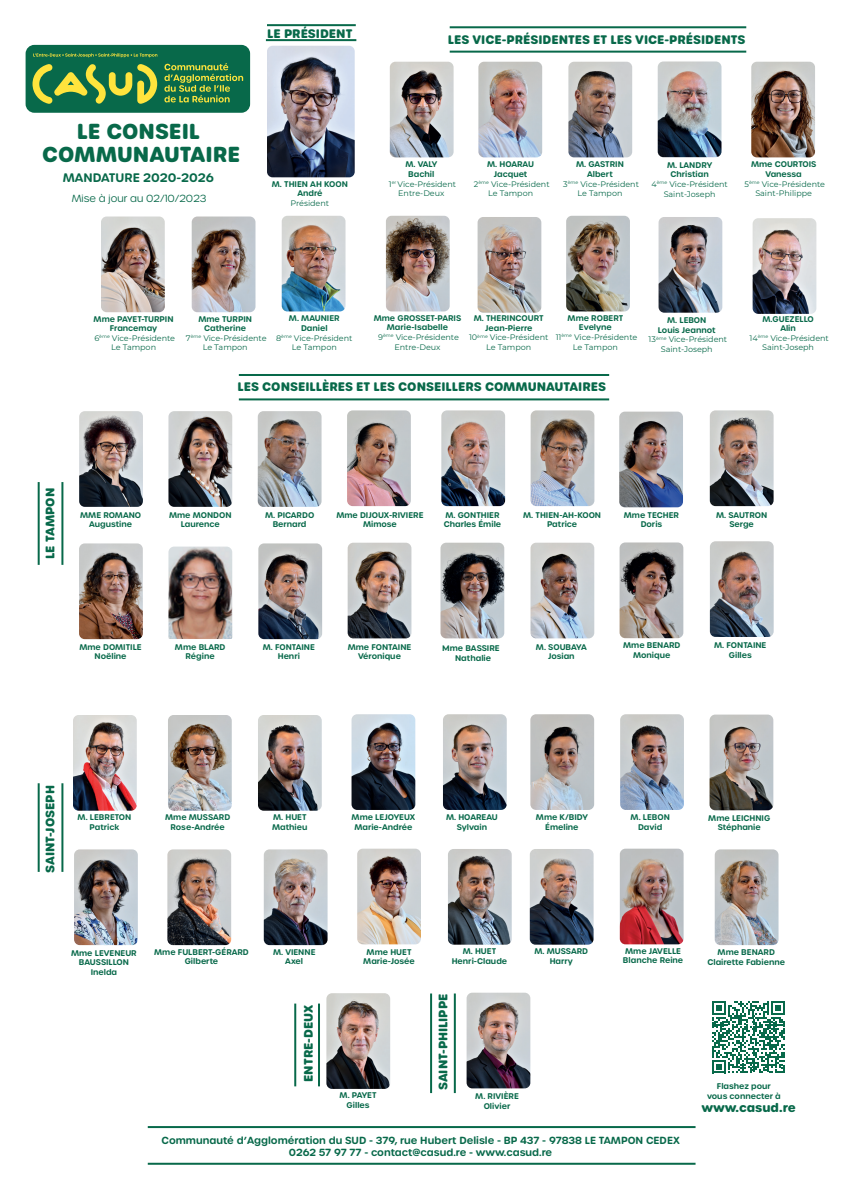
<style>
.page{position:relative;width:842px;height:1191px;background:#fff}
.page>*{position:absolute;margin:0;border:0;box-sizing:border-box;transform-origin:0 0}
.t1{font:700 21px/23px "Urbane Rounded";color:#08694a;text-align:center}
.t2{font:700 12px "Urbane Rounded";color:#08694a}
.t3{font:600 12px "Urbane Rounded";color:#08694a}
.t4{font:600 10px/12px "Urbane Rounded";color:#08694a;text-align:center}
.t5{font:300 10px "Urbane Rounded";color:#08694a}
.t6{font:600 8px/9.6px "Urbane Rounded";color:#08694a;text-align:center}
.t7{font:8px/9.6px "Montserrat";color:#08694a;text-align:center}
.s1{font-family:"Montserrat";font-weight:700}
</style>
<div class="page">
<hr style="left:148px;top:1126px;width:547px;height:2px;background:#08694a">
<hr style="left:148px;top:1162px;width:547px;height:2px;background:#08694a">
<hr style="left:239px;top:374px;width:370px;height:2px;background:#08694a">
<hr style="left:38px;top:482px;width:2px;height:83px;background:#08694a">
<hr style="left:38px;top:783px;width:2px;height:89px;background:#08694a">
<hr style="left:294px;top:1003px;width:2px;height:83px;background:#08694a">
<hr style="left:430px;top:993px;width:2px;height:100px;background:#08694a">
<hr style="left:61px;top:482px;width:2px;height:83px;background:#08694a">
<hr style="left:61px;top:783px;width:2px;height:89px;background:#08694a">
<hr style="left:318px;top:1003px;width:2px;height:83px;background:#08694a">
<hr style="left:454px;top:993px;width:2px;height:100px;background:#08694a">
<hr style="left:239px;top:398px;width:370px;height:2px;background:#08694a">
<img style="left:658px;top:61px;width:63px;height:96px">
<img style="left:478px;top:217px;width:63px;height:96px">
<img style="left:619px;top:411px;width:64px;height:96px">
<img style="left:620px;top:714px;width:64px;height:96px">
<img style="left:619px;top:542px;width:64px;height:96px">
<img style="left:753px;top:218px;width:63px;height:96px">
<img style="left:282px;top:216px;width:63px;height:95px">
<img style="left:347px;top:410px;width:64px;height:96px">
<img style="left:351px;top:714px;width:64px;height:96px">
<img style="left:348px;top:542px;width:63px;height:96px">
<img style="left:357px;top:848px;width:64px;height:96px">
<img style="left:390px;top:62px;width:64px;height:95px">
<img style="left:101px;top:216px;width:64px;height:96px">
<img style="left:566px;top:216px;width:64px;height:95px">
<img style="left:568px;top:62px;width:64px;height:95px">
<img style="left:751px;top:62px;width:64px;height:95px">
<img style="left:478px;top:62px;width:64px;height:95px">
<img style="left:386px;top:216px;width:64px;height:95px">
<img style="left:192px;top:216px;width:63px;height:96px">
<img style="left:530px;top:849px;width:64px;height:95px">
<hr style="left:450px;top:26px;width:296px;height:2px;background:#08694a">
<hr style="left:450px;top:51px;width:296px;height:2px;background:#08694a">
<img style="left:467px;top:992px;width:63px;height:96px">
<img style="left:79px;top:411px;width:64px;height:96px">
<img style="left:79px;top:543px;width:64px;height:96px">
<img style="left:710px;top:410px;width:64px;height:96px">
<img style="left:710px;top:541px;width:64px;height:96px">
<img style="left:531px;top:410px;width:63px;height:96px">
<img style="left:530px;top:542px;width:64px;height:96px">
<img style="left:258px;top:411px;width:64px;height:96px">
<img style="left:258px;top:543px;width:64px;height:96px">
<img style="left:441px;top:410px;width:64px;height:96px">
<img style="left:440px;top:542px;width:64px;height:96px">
<img style="left:168px;top:411px;width:64px;height:96px">
<img style="left:168px;top:546px;width:64px;height:93px">
<img style="left:530px;top:714px;width:64px;height:96px">
<img style="left:73px;top:715px;width:64px;height:95px">
<img style="left:74px;top:849px;width:64px;height:96px">
<img style="left:709px;top:714px;width:64px;height:96px">
<img style="left:715px;top:849px;width:63px;height:96px">
<img style="left:258px;top:715px;width:64px;height:95px">
<img style="left:264px;top:849px;width:64px;height:96px">
<img style="left:443px;top:714px;width:64px;height:96px">
<img style="left:658px;top:217px;width:64px;height:96px">
<img style="left:168px;top:715px;width:64px;height:95px">
<img style="left:167px;top:849px;width:64px;height:96px">
<img style="left:620px;top:848px;width:64px;height:96px">
<img style="left:448px;top:849px;width:64px;height:95px">
<img style="left:326px;top:993px;width:64px;height:96px">
<svg style="left:712px;top:1001px;width:73px;height:72px"></svg>
<img style="left:267px;top:46px;width:88px;height:131px">
<hr style="left:267px;top:24px;width:89px;height:2px;background:#08694a">
<hr style="left:266px;top:39px;width:90px;height:2px;background:#08694a">
<div style="left:26px;top:45px;width:224px;height:68px;background:#08694a;border-radius:9px"></div>
<svg style="left:33px;top:64px;width:124px;height:40px"></svg>
<svg style="left:164px;top:63px;width:79px;height:39px"></svg>
<svg style="left:33px;top:53px;width:124px;height:4px"></svg>
<h2 class="t2" style="left:267px;top:25px;width:87px">LE PRÉSIDENT</h2>
<h1 class="t1" style="left:42px;top:120px;width:199px">LE CONSEIL<br>COMMUNAUTAIRE</h1>
<p class="t5" style="left:72px;top:192px;width:136px">Mise à jour au 02/10/2023</p>
<h2 class="t3" style="left:63px;top:169px;width:153px">MANDATURE 2020-2026</h2>
<p class="t6" style="left:272px;top:179px;width:78px">M. THIEN AH KOON<br>André</p>
<p class="t7" style="left:291px;top:198px;width:40px">Président</p>
<h2 class="t2" style="left:448px;top:31px;width:299px">LES VICE-PRÉSIDENTES ET LES VICE-PRÉSIDENTS</h2>
<p class="t6" style="left:405px;top:160px;width:33px">M. VALY<br>Bachil</p>
<p class="t7" style="left:389px;top:179px;width:69px">1<sup>er</sup> Vice-Président<br>Entre-Deux</p>
<p class="t6" style="left:487px;top:160px;width:48px">M. HOARAU<br>Jacquet</p>
<p class="t7" style="left:474px;top:179px;width:77px">2<sup>ème</sup> Vice-Président<br>Le Tampon</p>
<p class="t6" style="left:576px;top:160px;width:49px">M. GASTRIN<br>Albert</p>
<p class="t7" style="left:563px;top:179px;width:77px">3<sup>ème</sup> Vice-Président<br>Le Tampon</p>
<p class="t6" style="left:667px;top:160px;width:47px">M. LANDRY<br>Christian</p>
<p class="t7" style="left:651px;top:179px;width:78px">4<sup>ème</sup> Vice-Président<br>Saint-Joseph</p>
<p class="t6" style="left:751px;top:160px;width:67px">Mme COURTOIS<br>Vanessa</p>
<p class="t7" style="left:745px;top:179px;width:82px">5<sup>ème</sup> Vice-Présidente<br>Saint-Philippe</p>
<p class="t6" style="left:94px;top:314px;width:81px">Mme PAYET-TURPIN<br>Francemay</p>
<p class="t7" style="left:94px;top:333px;width:82px">6<sup>ème</sup> Vice-Présidente<br>Le Tampon</p>
<p class="t6" style="left:198px;top:314px;width:55px">Mme TURPIN<br>Catherine</p>
<p class="t7" style="left:186px;top:333px;width:82px">7<sup>ème</sup> Vice-Présidente<br>Le Tampon</p>
<p class="t6" style="left:289px;top:314px;width:52px">M. MAUNIER<br>Daniel</p>
<p class="t7" style="left:276px;top:333px;width:78px">8<sup>ème</sup> Vice-Président<br>Le Tampon</p>
<p class="t6" style="left:374px;top:313px;width:89px">Mme GROSSET-PARIS<br>Marie-Isabelle</p>
<p class="t7" style="left:378px;top:332px;width:82px">9<sup>ème</sup> Vice-Présidente<br>Entre-Deux</p>
<p class="t6" style="left:568px;top:313px;width:57px">Mme ROBERT<br>Evelyne</p>
<p class="t7" style="left:556px;top:332px;width:83px">11<sup>ème</sup> Vice-Présidente<br>Le Tampon</p>
<p class="t6" style="left:474px;top:313px;width:71px">M. THERINCOURT<br>Jean-Pierre</p>
<p class="t7" style="left:469px;top:332px;width:81px">10<sup>ème</sup> Vice-Président<br>Le Tampon</p>
<p class="t6" style="left:658px;top:315px;width:59px">M. LEBON<br>Louis Jeannot</p>
<p class="t7" style="left:649px;top:334px;width:80px">13<sup>ème</sup> Vice-Président<br>Saint-Joseph</p>
<p class="t6" style="left:762px;top:314px;width:53px">M.GUEZELLO<br>Alin</p>
<p class="t7" style="left:749px;top:333px;width:81px">14<sup>ème</sup> Vice-Président<br>Saint-Joseph</p>
<h2 class="t2" style="left:237px;top:378px;width:370px">LES CONSEILLÈRES ET LES CONSEILLERS COMMUNAUTAIRES</h2>
<h2 class="t2" style="left:42px;top:559px;width:72px;rotate:-90deg">LE TAMPON</h2>
<p class="t6" style="left:80px;top:510px;width:63px">MME ROMANO<br>Augustine</p>
<p class="t6" style="left:169px;top:510px;width:64px">Mme MONDON<br>Laurence</p>
<p class="t6" style="left:265px;top:510px;width:51px">M. PICARDO<br>Bernard</p>
<p class="t6" style="left:336px;top:510px;width:89px">Mme DIJOUX-RIVIERE<br>Mimose</p>
<p class="t6" style="left:444px;top:510px;width:59px;text-align:left">M. GONTHIER<br>Charles Émile</p>
<p class="t6" style="left:523px;top:510px;width:79px">M. THIEN-AH-KOON<br>Patrice</p>
<p class="t6" style="left:624px;top:510px;width:57px">Mme TECHER<br>Doris</p>
<p class="t6" style="left:79px;top:642px;width:64px">Mme DOMITILE<br>Noëline</p>
<p class="t6" style="left:175px;top:642px;width:52px">Mme BLARD<br>Régine</p>
<p class="t6" style="left:263px;top:642px;width:54px">M. FONTAINE<br>Henri</p>
<p class="t6" style="left:348px;top:642px;width:65px">Mme FONTAINE<br>Véronique</p>
<p class="t6" style="left:442px;top:644px;width:59px"><span class="s1">M</span>me BASSIRE<br>Nathalie</p>
<p class="t6" style="left:536px;top:642px;width:52px">M. SOUBAYA<br>Josian</p>
<p class="t6" style="left:623px;top:640px;width:59px">Mme BENARD<br>Monique</p>
<p class="t6" style="left:716px;top:510px;width:53px">M. SAUTRON<br>Serge</p>
<p class="t6" style="left:714px;top:640px;width:54px">M. FONTAINE<br>Gilles</p>
<h2 class="t2" style="left:42px;top:873px;width:89px;rotate:-90deg">SAINT-JOSEPH</h2>
<p class="t6" style="left:78px;top:812px;width:55px">M. LEBRETON<br>Patrick</p>
<p class="t6" style="left:165px;top:812px;width:67px">Mme MUSSARD<br>Rose-Andrée</p>
<p class="t6" style="left:272px;top:812px;width:37px;text-align:left">M. HUET<br>Mathieu</p>
<p class="t6" style="left:352px;top:812px;width:65px">Mme LEJOYEUX<br>Marie-Andrée</p>
<p class="t6" style="left:446px;top:812px;width:53px">M. HOAREAU<br>Sylvain</p>
<p class="t6" style="left:631px;top:812px;width:41px">M. LEBON<br>David</p>
<p class="t6" style="left:708px;top:813px;width:64px">Mme LEICHNIG<br>Stéphanie</p>
<p class="t6" style="left:536px;top:812px;width:53px">Mme K/BIDY<br>Émeline</p>
<p class="t6" style="left:71px;top:948px;width:67px">Mme LEVENEUR<br>BAUSSILLON<br>Inelda</p>
<p class="t6" style="left:154px;top:947px;width:96px">Mme FULBERT-GÉRARD<br>Gilberte</p>
<p class="t6" style="left:273px;top:947px;width:44px">M. VIENNE<br>Axel</p>
<h2 class="t2" style="left:300px;top:1082px;width:78px;rotate:-90deg">ENTRE-DEUX</h2>
<p class="t6" style="left:363px;top:947px;width:53px">Mme HUET<br>Marie-Josée</p>
<p class="t6" style="left:340px;top:1090px;width:38px">M. PAYET<br>Gilles</p>
<p class="t6" style="left:452px;top:946px;width:57px">M. HUET<br>Henri-Claude</p>
<h2 class="t2" style="left:435px;top:1090px;width:98px;rotate:-90deg">SAINT-PHILIPPE</h2>
<p class="t6" style="left:475px;top:1091px;width:45px">M. RIVIÈRE<br>Olivier</p>
<p class="t6" style="left:534px;top:946px;width:55px">M. MUSSARD<br>Harry</p>
<p class="t6" style="left:623px;top:946px;width:62px;text-align:left">Mme JAVELLE<br>Blanche Reine</p>
<p class="t4" style="left:162px;top:1134px;width:520px">Communauté d’Agglomération du SUD - 379, rue Hubert Delisle - BP 437 - 97838 LE TAMPON CEDEX<br>0262 57 97 77 - contact@casud.re - www.casud.re</p>
<p class="t6" style="left:707px;top:947px;width:79px">Mme BENARD<br>Clairette Fabienne</p>
<p class="t6" style="left:707px;top:1081px;width:75px">Flashez pour vous connecter à</p>
<h2 class="t2" style="left:701px;top:1099px;width:96px">www.casud.re</h2>
</div>
